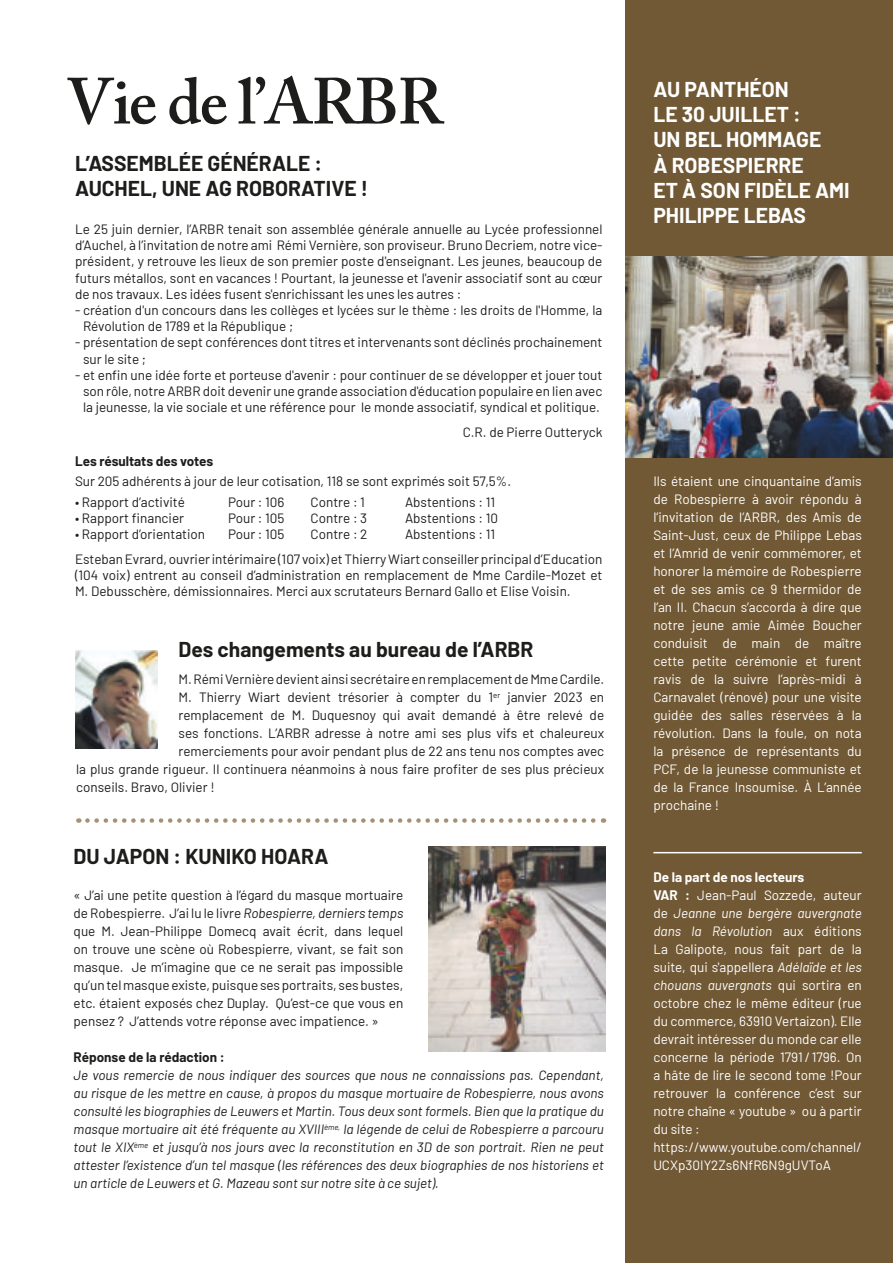
<style>
.page{position:relative;width:893px;height:1263px;background:#fff}
.page>*{position:absolute;margin:0;border:0;box-sizing:border-box;transform-origin:0 0}
.t1{font:600 64.5px "Adobe Caslon Pro";letter-spacing:-.025em;color:#1d1d1b}
.t2{font:700 21px/25.2px "Barlow";color:#1d1d1b}
.t3{font:700 21px/25.2px "Barlow";color:#fff}
.t4{font:13.5px/16.2px "Barlow";color:#1d1d1b}
.t5{font:13.5px/18px "Barlow";color:#fff;text-align:justify}
.t6{font:italic 13.5px/18px "Barlow";color:#1d1d1b;text-align:justify}
.t7{font:700 13.5px "Barlow";color:#1d1d1b}
.s1{font-style:italic}
.s2{font-weight:700}
</style>
<div class="page">
<div style="left:625px;top:0;width:268px;height:1263px;background:#715935"></div>
<img style="left:429px;top:846px;width:176px;height:205px">
<img style="left:625px;top:257px;width:267px;height:200px">
<hr style="left:653px;top:852px;width:209px;height:1px;background:#fff">
<svg style="left:87px;top:818px;width:517px;height:5px"></svg>
<img style="left:75px;top:650px;width:82px;height:98px">
<h1 class="t1" style="left:66px;top:63px;width:378px">Vie de l’ARBR</h1>
<h2 class="t3" style="left:653px;top:79px;width:198px">AU PANTHÉON<br>LE 30 JUILLET :<br>UN BEL HOMMAGE<br>À ROBESPIERRE<br>ET À SON FIDÈLE AMI<br>PHILIPPE LEBAS</h2>
<h2 class="t2" style="left:75px;top:149px;width:295px">L’ASSEMBLÉE GÉNÉRALE :<br>AUCHEL, UNE AG ROBORATIVE !</h2>
<p class="t4" style="left:75px;top:220px;width:529px;text-align:justify">Le 25 juin dernier, l’ARBR tenait son assemblée générale annuelle au Lycée professionnel d’Auchel, à l’invitation de notre ami Rémi Vernière, son proviseur. Bruno Decriem, notre vice&shy;président, y retrouve les lieux de son premier poste d'enseignant. Les jeunes, beaucoup de futurs métallos, sont en vacances ! Pourtant, la jeunesse et l'avenir associatif sont au cœur de nos travaux. Les idées fusent s'enrichissant les unes les autres :</p>
<p class="t4" style="left:83px;top:301px;width:521px;text-indent:-8px">- création d'un concours dans les collèges et lycées sur le thème : les droits de l'Homme, la<br>Révolution de 1789 et la République ;</p>
<p class="t4" style="left:83px;top:333px;width:521px;text-indent:-8px">- présentation de sept conférences dont titres et intervenants sont déclinés prochainement sur le site ;</p>
<p class="t4" style="left:75px;top:366px;width:529px;text-align:center">- et enfin une idée forte et porteuse d'avenir : pour continuer de se développer et jouer tout son rôle, notre ARBR doit devenir une grande association d'éducation populaire en lien avec la jeunesse, la vie sociale et une référence pour le monde associatif, syndical et politique.</p>
<p class="t4" style="left:463px;top:423px;width:141px">C.R. de Pierre Outteryck</p>
<p class="t7" style="left:75px;top:451px;width:140px">Les résultats des votes</p>
<p class="t4" style="left:75px;top:472px;width:438px">Sur 205 adhérents à jour de leur cotisation, 118 se sont exprimés soit 57,5%.</p>
<p class="t4" style="left:75px;top:493px;width:111px">• Rapport d’activité</p>
<p class="t4" style="left:228px;top:493px;width:58px">Pour : 106</p>
<p class="t4" style="left:310px;top:493px;width:56px">Contre : 1</p>
<p class="t4" style="left:405px;top:493px;width:92px">Abstentions : 11</p>
<p class="t4" style="left:75px;top:509px;width:111px">• Rapport financier</p>
<p class="t4" style="left:228px;top:509px;width:58px">Pour : 105</p>
<p class="t4" style="left:310px;top:509px;width:58px">Contre : 3</p>
<p class="t4" style="left:405px;top:509px;width:95px">Abstentions : 10</p>
<p class="t4" style="left:75px;top:525px;width:132px">• Rapport d’orientation</p>
<p class="t4" style="left:228px;top:525px;width:58px">Pour : 105</p>
<p class="t4" style="left:310px;top:525px;width:58px">Contre : 2</p>
<p class="t5" style="left:653px;top:471px;width:210px">Ils étaient une cinquantaine d’amis de Robespierre à avoir répondu à l’invitation de l’ARBR, des Amis de Saint-Just, ceux de Philippe Lebas et l’Amrid de venir commémorer, et honorer la mémoire de Robespierre et de ses amis ce 9 thermidor de l’an II. Chacun s’accorda à dire que notre jeune amie Aimée Boucher conduisit de main de maître cette petite cérémonie et furent ravis de la suivre l’après-midi à Carnavalet (rénové) pour une visite guidée des salles réservées à la révolution. Dans la foule, on nota la présence de représentants du PCF, de la jeunesse communiste et de la France Insoumise. À L’année prochaine !</p>
<p class="t4" style="left:75px;top:521px;width:529px;line-height:24.8px;text-indent:330px">Abstentions : 11<br>Esteban Evrard, ouvrier intérimaire (107 voix) et Thierry Wiart conseiller principal d’Education</p>
<p class="t4" style="left:75px;top:566px;width:529px">(104 voix) entrent au conseil d’administration en remplacement de Mme Cardile-Mozet et<br>M. Debusschère, démissionnaires. Merci aux scrutateurs Bernard Gallo et Elise Voisin.</p>
<h2 class="t2" style="left:179px;top:635px;width:356px">Des changements au bureau de l’ARBR</h2>
<p class="t4" style="left:179px;top:670px;width:427px">M. Rémi Vernière devient ainsi secrétaire en remplacement de Mme Cardile.</p>
<p class="t4" style="left:179px;top:688px;width:427px">M. Thierry Wiart devient trésorier à compter du 1<sup>er</sup> janvier 2023 en</p>
<p class="t4" style="left:179px;top:706px;width:427px">remplacement de M. Duquesnoy qui avait demandé à être relevé de</p>
<p class="t4" style="left:179px;top:724px;width:427px">ses fonctions. L’ARBR adresse à notre ami ses plus vifs et chaleureux</p>
<p class="t4" style="left:179px;top:742px;width:427px">remerciements pour avoir pendant plus de 22 ans tenu nos comptes avec</p>
<p class="t4" style="left:76px;top:760px;width:530px">la plus grande rigueur. Il continuera néanmoins à nous faire profiter de ses plus précieux</p>
<p class="t4" style="left:76px;top:778px;width:140px">conseils. Bravo, Olivier !</p>
<h2 class="t2" style="left:74px;top:842px;width:256px">DU JAPON : KUNIKO HOARA</h2>
<p class="t4" style="left:74px;top:885px;width:331px;line-height:18px;text-align:justify">« J’ai une petite question à l’égard du masque mortuaire de Robespierre. J’ai lu le livre <span class="s1">Robespierre, derniers temps </span>que M. Jean-Philippe Domecq avait écrit, dans lequel on trouve une scène où Robespierre, vivant, se fait son masque. Je m’imagine que ce ne serait pas impossible qu’un tel masque existe, puisque ses portraits, ses bustes, etc. étaient exposés chez Duplay. Qu’est-ce que vous en pensez ? J’attends votre réponse avec impatience. »</p>
<p class="t7" style="left:74px;top:1047px;width:153px">Réponse de la rédaction :</p>
<p class="t6" style="left:74px;top:1067px;width:532px">Je vous remercie de nous indiquer des sources que nous ne connaissions pas. Cependant, au risque de les mettre en cause, à propos du masque mortuaire de Robespierre, nous avons consulté les biographies de Leuwers et Martin. Tous deux sont formels. Bien que la pratique du masque mortuaire ait été fréquente au XVIII<sup>ème,</sup> la légende de celui de Robespierre a parcouru tout le XIX<sup>ème</sup> et jusqu’à nos jours avec la reconstitution en 3D de son portrait. Rien ne peut attester l’existence d’un tel masque (les références des deux biographies de nos historiens et un article de Leuwers et G. Mazeau sont sur notre site à ce sujet).</p>
<p class="t5" style="left:653px;top:867px;width:210px;text-align:left"><span class="s2">De la part de nos lecteurs<br>VAR :</span> Jean-Paul Sozzede, auteur de <span class="s1">Jeanne une bergère auvergnate dans la Révolution</span> aux éditions<br>La Galipote, nous fait part de la suite, qui s'appellera <span class="s1">Adélaïde et les chouans auvergnats</span> qui sortira en octobre chez le même éditeur (rue du commerce, 63910 Vertaizon). Elle devrait intéresser du monde car elle concerne la période 1791 /1796. On a hâte de lire le second tome !Pour retrouver la conférence c’est sur notre chaîne « youtube » ou à partir du site : https://www.youtube.com/channel/<br>UCXp30IY2Zs6NfR6N9gUVToA</p>
</div>
